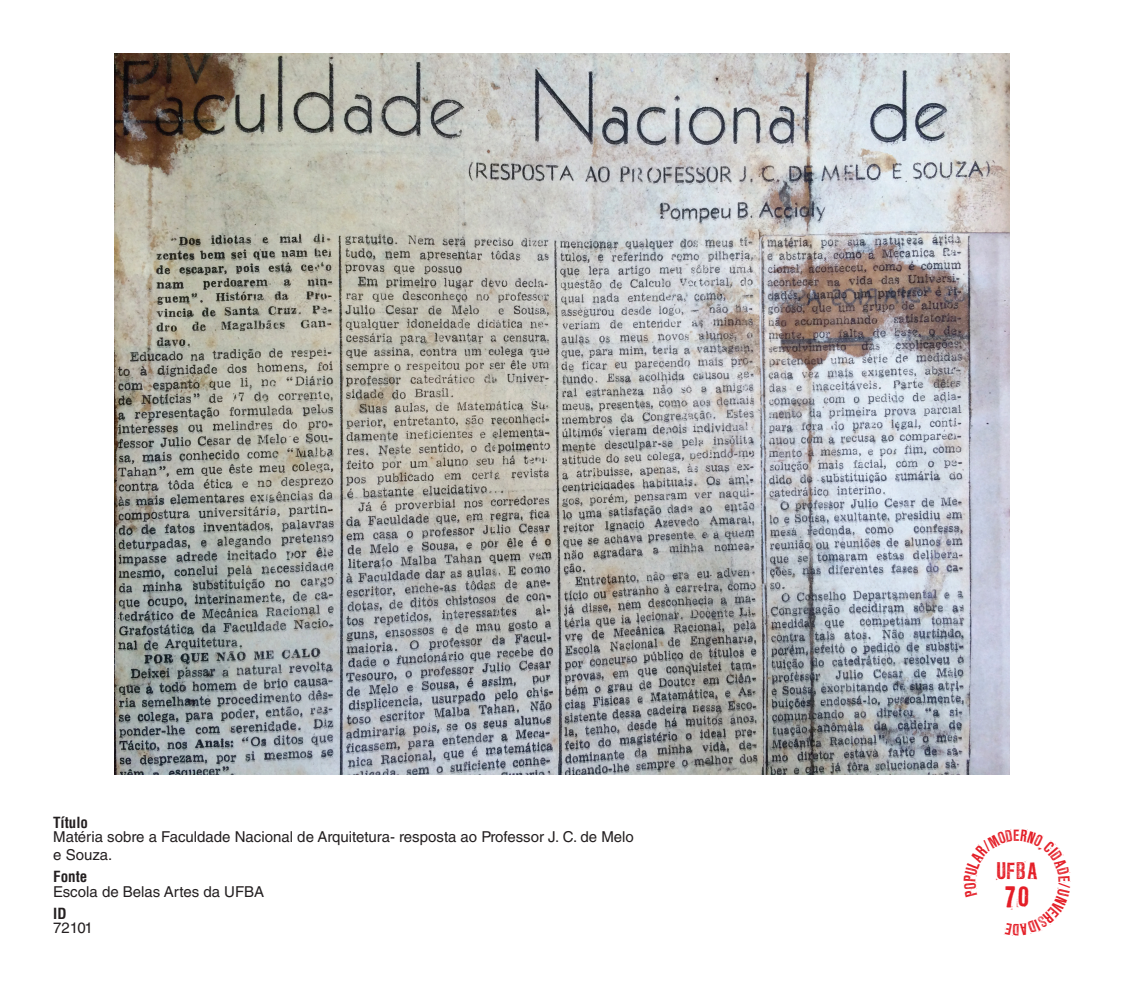
<style>
.page{position:relative;width:1124px;height:989px;background:#fff}
.page>*{position:absolute;margin:0;border:0;box-sizing:border-box;transform-origin:0 0}
.t1{font:26px "LL Rubber Grotesque";color:#e41e27}
.t2{font:21.12px "LL Rubber Grotesque";color:#e41e27}
.t3{font:15px/18px "Helvetica LT Std";color:#231f20}
.t4{font:700 condensed 15px "Helvetica LT Std";color:#231f20}
.t5{font:14.75px "LL Rubber Grotesque";color:#e41e27}
</style>
<div class="page">
<img style="left:115px;top:53px;width:894px;height:721px">
<p class="t4" style="left:53px;top:812px;width:36px">Título</p>
<p class="t3" style="left:53px;top:827px;width:582px">Matéria sobre a Faculdade Nacional de Arquitetura- resposta ao Professor J. C. de Melo e Souza.</p>
<p class="t4" style="left:53px;top:867px;width:36px">Fonte</p>
<p class="t4" style="left:53px;top:904px;width:15px">ID</p>
<p class="t3" style="left:53px;top:919px;width:41px">72101</p>
<p class="t3" style="left:53px;top:882px;width:212px">Escola de Belas Artes da UFBA</p>
<p class="t5" style="left:1013px;top:826px;width:9px">E</p>
<h2 class="t2" style="left:996px;top:858px;width:43px">UFBA</h2>
<h1 class="t1" style="left:1003px;top:880px;width:28px">70</h1>
</div>
